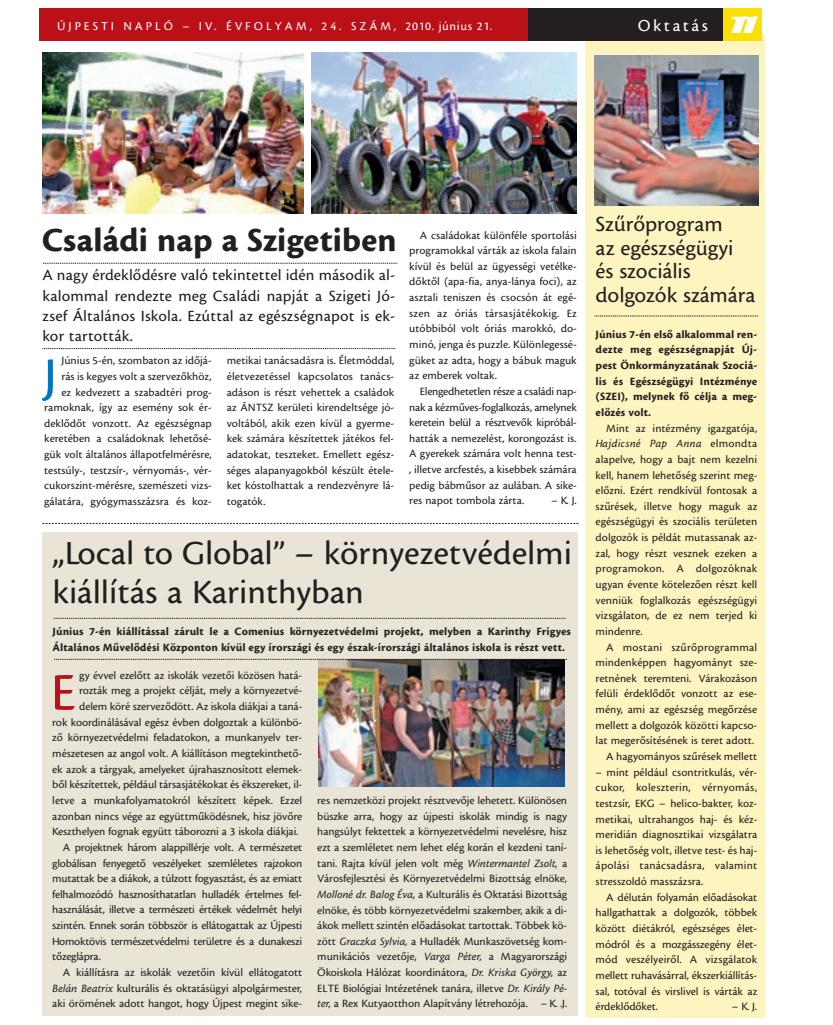
<style>
.page{position:relative;width:833px;height:1025px;background:#fff}
.page>*{position:absolute;margin:0;border:0;box-sizing:border-box;transform-origin:0 0}
.t1{font:55px "Cronos M";color:#0078c0}
.t2{font:55px "Cronos M";color:#bb1018}
.t3{font:40px "Eclat ICG";color:#fff}
.t4{font:35px/38.8px "Cronos M";color:#231f20}
.t5{font:700 35px "Cronos M";letter-spacing:-.01em;color:#231f20}
.t6{font:22.5px/23.8px "Cronos M";letter-spacing:-.005em;color:#231f20}
.t7{font:17.5px "Cronos M";letter-spacing:.145em;color:#fff}
.t8{font:16.25px/20px "Cronos M";letter-spacing:.01em;color:#231f20;text-align:justify}
.t9{font:12.5px "Cronos M";letter-spacing:.24em;color:#fff}
.t10{font:11.62px/15.6px "Cronos M";letter-spacing:-.01em;color:#231f20;text-align:justify}
.t11{font:700 11.62px/15.6px "Cronos M";color:#231f20}
.s1{font-style:italic}
</style>
<div class="page">
<div style="left:584px;top:33px;width:180px;height:983px;background:#fdf4bf"></div>
<div style="left:42px;top:532px;width:536px;height:483px;background:#eae4d7"></div>
<svg style="left:54px;top:618px;width:511px;height:1px"></svg>
<img style="left:43px;top:52px;width:260px;height:161px">
<img style="left:312px;top:52px;width:264px;height:161px">
<img style="left:318px;top:660px;width:246px;height:126px">
<svg style="left:43px;top:263px;width:354px;height:1px"></svg>
<svg style="left:594px;top:316px;width:164px;height:1px"></svg>
<svg style="left:42px;top:348px;width:353px;height:1px"></svg>
<svg style="left:43px;top:523px;width:535px;height:1px"></svg>
<img style="left:594px;top:56px;width:164px;height:150px">
<svg style="left:54px;top:659px;width:513px;height:1px"></svg>
<div style="left:39px;top:9px;width:492px;height:32px;background:#bb1018"></div>
<div style="left:528px;top:9px;width:196px;height:32px;background:#231f20"></div>
<div style="left:723px;top:9px;width:39px;height:32px;background:#fce004"></div>
<p class="t9" style="left:57px;top:21px;width:437px">ÚJPESTI NAPLÓ – IV. ÉVFOLYAM, 24. SZÁM, 2010. június 21.</p>
<h3 class="t7" style="left:638px;top:19px;width:72px">Oktatás</h3>
<h2 class="t3" style="left:724px;top:5px;width:31px">11</h2>
<h3 class="t5" style="left:42px;top:225px;width:357px">Családi nap a Szigetiben</h3>
<h3 class="t6" style="left:595px;top:213px;width:161px">Szûrõprogram<br>az egészségügyi és szociális dolgozók számára</h3>
<p class="t11" style="left:595px;top:326px;width:163px;text-align:justify">Június 7-én elsõ alkalommal ren&shy;dezte meg egészségnapját Új&shy;pest Önkormányzatának Szociá&shy;lis és Egészségügyi Intézménye (SZEI), melynek fõ célja a meg&shy;elõzés volt.</p>
<p class="t10" style="left:595px;top:420px;width:163px;text-indent:11px">Mint az intézmény igazgatója, <span class="s1">Hajdicsné Pap Anna</span> elmondta alapelve, hogy a bajt nem kezelni kell, hanem lehetõség szerint meg&shy;elõzni. Ezért rendkívül fontosak a szûrések, illetve hogy maguk az egészségügyi és szociális területen dolgozók is példát mutassanak az&shy;zal, hogy részt vesznek ezeken a programokon. A dolgozóknak ugyan évente kötelezõen részt kell venniük foglalkozás egészségügyi vizsgálaton, de ez nem terjed ki mindenre.</p>
<p class="t10" style="left:595px;top:639px;width:163px;text-align:right">A mostani szûrõprogrammal mindenképpen hagyományt sze&shy;retnének teremteni. Várakozáson felüli érdeklõdõt vonzott az ese&shy;mény, ami az egészség megõrzése mellett a dolgozók közötti kapcso&shy;lat megerõsítésének is teret adott.<br>A hagyományos szûrések mellett</p>
<p class="t10" style="left:595px;top:764px;width:163px">– mint például csontritkulás, vér&shy;cukor, koleszterin, vérnyomás, testzsír, EKG – helico-bakter, koz&shy;metikai, ultrahangos haj- és kéz&shy;meridián diagnosztikai vizsgálatra is lehetõség volt, illetve test- és haj&shy;ápolási tanácsadásra, valamint stresszoldó masszázsra.</p>
<p class="t10" style="left:595px;top:889px;width:163px;text-indent:11px">A délután folyamán elõadásokat hallgathattak a dolgozók, többek között diétákról, egészséges élet&shy;módról és a mozgásszegény élet&shy;mód veszélyeirõl. A vizsgálatok mellett ruhavásárral, ékszerkiállítás&shy;sal, totóval és virslivel is várták az érdeklõdõket.</p>
<p class="t10" style="left:409px;top:227px;width:169px;text-indent:11px">A családokat különféle sportolási programokkal várták az iskola falain kívül és belül az ügyességi vetélke&shy;dõktõl (apa-fia, anya-lánya foci), az asztali teniszen és csocsón át egé&shy;szen az óriás társasjátékokig. Ez utóbbiból volt óriás marokkó, do&shy;minó, jenga és puzzle. Különlegessé&shy;güket az adta, hogy a bábuk maguk az emberek voltak.</p>
<p class="t10" style="left:409px;top:384px;width:169px;text-indent:11px">Elengedhetetlen része a családi nap&shy;nak a kézmûves-foglalkozás, amelynek keretein belül a résztvevõk kipróbál&shy;hatták a nemezelést, korongozást is.<br>A gyerekek számára volt henna test-, illetve arcfestés, a kisebbek számára pedig bábmûsor az aulában. A sike&shy;res napot tombola zárta.</p>
<h3 class="t8" style="left:42px;top:266px;width:354px">A nagy érdeklõdésre való tekintettel idén második al&shy;kalommal rendezte meg Családi napját a Szigeti Jó&shy;zsef Általános Iskola. Ezúttal az egészségnapot is ek&shy;kor tartották.</h3>
<p class="t10" style="left:44px;top:353px;width:169px;text-align:right">Június 5-én, szombaton az idõjá-<br>rás is kegyes volt a szervezõkhöz,<br>ez kedvezett a szabadtéri prog&shy;ramoknak, így az esemény sok ér&shy;deklõdõt vonzott. Az egészségnap keretében a családoknak lehetõsé&shy;gük volt általános állapotfelmérésre, testsúly-, testzsír-, vérnyomás-, vér&shy;cukorszint-mérésre, szemészeti vizs&shy;gálatára, gyógymasszázsra és koz-</p>
<p class="t10" style="left:227px;top:353px;width:169px">metikai tanácsadásra is. Életmóddal, életvezetéssel kapcsolatos tanács&shy;adáson is részt vehettek a családok az ÁNTSZ kerületi kirendeltsége jó&shy;voltából, akik ezen kívül a gyerme&shy;kek számára készítettek játékos fel&shy;adatokat, teszteket. Emellett egész&shy;séges alapanyagokból készült étele&shy;ket kóstolhattak a rendezvényre lá&shy;togatók.</p>
<h1 class="t1" style="left:43px;top:354px;width:15px">J</h1>
<p class="t10" style="left:551px;top:493px;width:27px">– K. J.</p>
<h3 class="t4" style="left:53px;top:535px;width:521px">„Local to Global” – környezetvédelmi kiállítás a Karinthyban</h3>
<p class="t11" style="left:53px;top:624px;width:520px">Június 7-én kiállítással zárult le a Comenius környezetvédelmi projekt, melyben a Karinthy Frigyes<br>Általános Mûvelõdési Központon kívül egy írországi és egy észak-írországi általános iskola is részt vett.</p>
<p class="t10" style="left:79px;top:667px;width:224px">gy évvel ezelõtt az iskolák vezetõi közösen hatá-</p>
<p class="t10" style="left:79px;top:683px;width:224px">rozták meg a projekt célját, mely a környezetvé-</p>
<p class="t10" style="left:79px;top:698px;width:225px">delem köré szervezõdött. Az iskola diákjai a taná-</p>
<p class="t10" style="left:52px;top:714px;width:251px">rok koordinálásával egész évben dolgoztak a különbö-</p>
<p class="t10" style="left:52px;top:730px;width:251px">zõ környezetvédelmi feladatokon, a munkanyelv ter-</p>
<p class="t10" style="left:52px;top:745px;width:251px">mészetesen az angol volt. A kiállításon megtekinthetõ-</p>
<p class="t10" style="left:52px;top:761px;width:251px">ek azok a tárgyak, amelyeket újrahasznosított elemek-</p>
<p class="t10" style="left:52px;top:777px;width:251px">bõl készítettek, például társasjátékokat és ékszereket, il-</p>
<p class="t10" style="left:52px;top:792px;width:251px">letve a munkafolyamatokról készített képek. Ezzel</p>
<p class="t10" style="left:52px;top:808px;width:251px">azonban nincs vége az együttmûködésnek, hisz jövõre</p>
<p class="t10" style="left:52px;top:823px;width:248px">Keszthelyen fognak együtt táborozni a 3 iskola diákjai.</p>
<p class="t10" style="left:63px;top:839px;width:241px">A projektnek három alappillérje volt. A természetet</p>
<p class="t10" style="left:52px;top:855px;width:251px">globálisan fenyegetõ veszélyeket szemléletes rajzokon</p>
<p class="t10" style="left:52px;top:870px;width:251px">mutattak be a diákok, a túlzott fogyasztást, és az emiatt</p>
<p class="t10" style="left:52px;top:886px;width:251px">felhalmozódó hasznosíthatatlan hulladék értelmes fel-</p>
<p class="t10" style="left:52px;top:902px;width:251px">használását, illetve a természeti értékek védelmét helyi</p>
<p class="t10" style="left:52px;top:917px;width:251px">szintén. Ennek során többször is ellátogattak az Újpesti</p>
<p class="t10" style="left:52px;top:933px;width:251px">Homoktövis természetvédelmi területre és a dunakeszi</p>
<p class="t10" style="left:52px;top:948px;width:50px">tõzeglápra.</p>
<p class="t10" style="left:63px;top:964px;width:241px">A kiállításra az iskolák vezetõin kívül ellátogatott</p>
<p class="t10" style="left:52px;top:980px;width:251px"><span class="s1">Belán Beatrix</span> kulturális és oktatásügyi alpolgármester,</p>
<p class="t10" style="left:52px;top:995px;width:251px">aki örömének adott hangot, hogy Újpest megint sike-</p>
<h1 class="t2" style="left:51px;top:669px;width:26px">E</h1>
<p class="t10" style="left:317px;top:792px;width:251px">res nemzetközi projekt résztvevõje lehetett. Különösen büszke arra, hogy az újpesti iskolák mindig is nagy hangsúlyt fektettek a környezetvédelmi nevelésre, hisz ezt a szemléletet nem lehet elég korán el kezdeni taní&shy;tani. Rajta kívül jelen volt még <span class="s1">Wintermantel Zsolt,</span> a Városfejlesztési és Környezetvédelmi Bizottság elnöke, <span class="s1">Molloné dr. Balog Éva,</span> a Kulturális és Oktatási Bizottság elnöke, és több környezetvédelmi szakember, akik a di&shy;ákok mellett szintén elõadásokat tartottak. Többek kö&shy;zött <span class="s1">Graczka Sylvia,</span> a Hulladék Munkaszövetség kom&shy;munikációs vezetõje, <span class="s1">Varga Péter,</span> a Magyarországi Ökoiskola Hálózat koordinátora, <span class="s1">Dr. Kriska György,</span> az ELTE Biológiai Intézetének tanára, illetve <span class="s1">Dr. Király Pé&shy;ter,</span> a Rex Kutyaotthon Alapítvány létrehozója. – K. .J.</p>
<p class="t10" style="left:732px;top:998px;width:27px">– K. J.</p>
</div>
